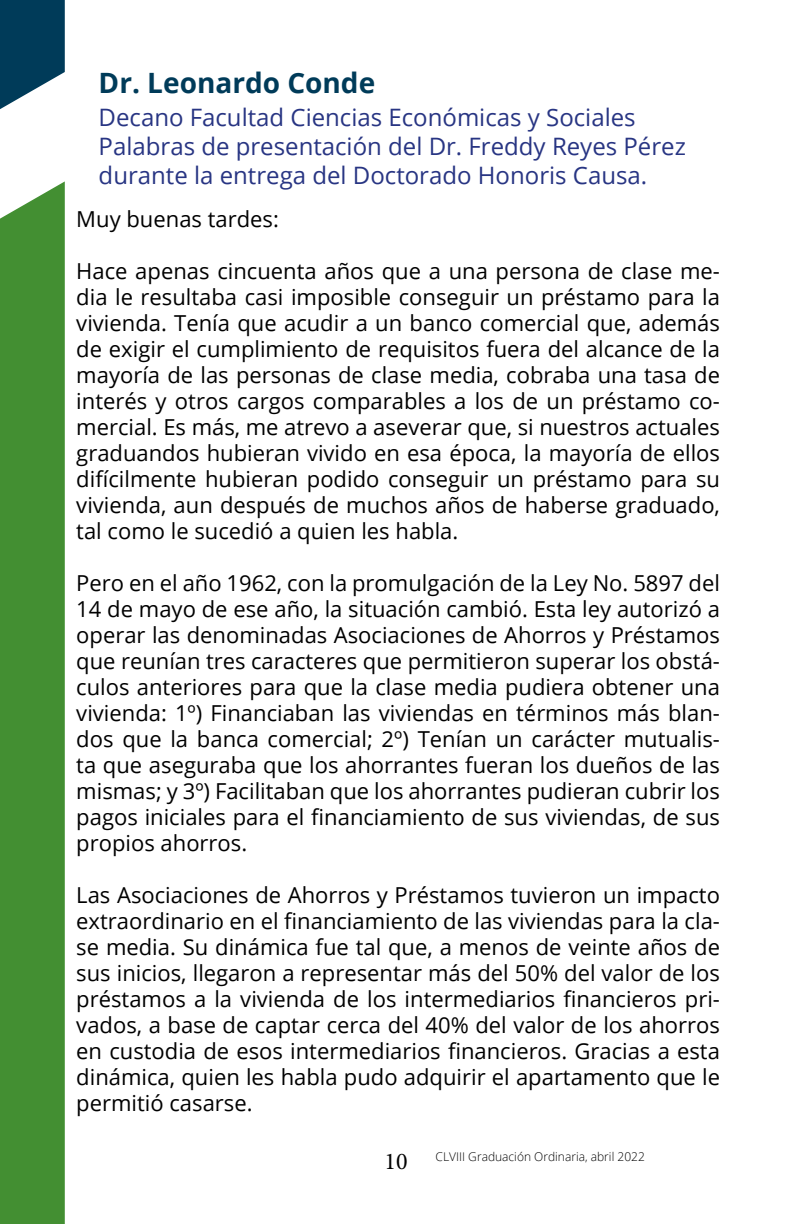
<style>
.page{position:relative;width:792px;height:1224px;background:#fff}
.page>*{position:absolute;margin:0;border:0;box-sizing:border-box;transform-origin:0 0}
.t1{font:700 28px "Open Sans";color:#003b59}
.t2{font:24px/28.8px "Open Sans";color:#283583}
.t3{font:22px/26px "Open Sans";color:#000;text-align:justify}
.t4{font:300 12px "Open Sans";color:#000}
.s1{font-family:"Minion Pro";font-weight:400;font-size:24px}
</style>
<div class="page">
<svg style="left:0;top:0;width:65px;height:109px"></svg>
<div style="left:0;top:181px;width:65px;height:1043px;background:#438f32"></div>
<p class="t1" style="left:99px;top:63px;width:278px">Dr. Leonardo Conde</p>
<p class="t2" style="left:99px;top:103px;width:589px">Decano Facultad Ciencias Económicas y Sociales<br>Palabras de presentación del Dr. Freddy Reyes Pérez durante la entrega del Doctorado Honoris Causa.</p>
<p class="t3" style="left:76px;top:206px;width:204px">Muy buenas tardes:</p>
<p class="t3" style="left:76px;top:258px;width:645px">Hace apenas cincuenta años que a una persona de clase me&shy;dia le resultaba casi imposible conseguir un préstamo para la vivienda. Tenía que acudir a un banco comercial que, además de exigir el cumplimiento de requisitos fuera del alcance de la mayoría de las personas de clase media, cobraba una tasa de interés y otros cargos comparables a los de un préstamo co&shy;mercial. Es más, me atrevo a aseverar que, si nuestros actuales graduandos hubieran vivido en esa época, la mayoría de ellos difícilmente hubieran podido conseguir un préstamo para su vivienda, aun después de muchos años de haberse graduado, tal como le sucedió a quien les habla.</p>
<p class="t3" style="left:76px;top:570px;width:645px">Pero en el año 1962, con la promulgación de la Ley No. 5897 del 14 de mayo de ese año, la situación cambió. Esta ley autorizó a operar las denominadas Asociaciones de Ahorros y Préstamos que reunían tres caracteres que permitieron superar los obstá&shy;culos anteriores para que la clase media pudiera obtener una vivienda: 1º) Financiaban las viviendas en términos más blan&shy;dos que la banca comercial; 2º) Tenían un carácter mutualis&shy;ta que aseguraba que los ahorrantes fueran los dueños de las mismas; y 3º) Facilitaban que los ahorrantes pudieran cubrir los pagos iniciales para el financiamiento de sus viviendas, de sus propios ahorros.</p>
<p class="t3" style="left:76px;top:882px;width:645px">Las Asociaciones de Ahorros y Préstamos tuvieron un impacto extraordinario en el financiamiento de las viviendas para la cla&shy;se media. Su dinámica fue tal que, a menos de veinte años de sus inicios, llegaron a representar más del 50% del valor de los préstamos a la vivienda de los intermediarios financieros pri&shy;vados, a base de captar cerca del 40% del valor de los ahorros en custodia de esos intermediarios financieros. Gracias a esta dinámica, quien les habla pudo adquirir el apartamento que le permitió casarse.</p>
<p class="t4" style="left:384px;top:1149px;width:262px"><span class="s1">10</span> CLVIII Graduación Ordinaria, abril 2022</p>
</div>
